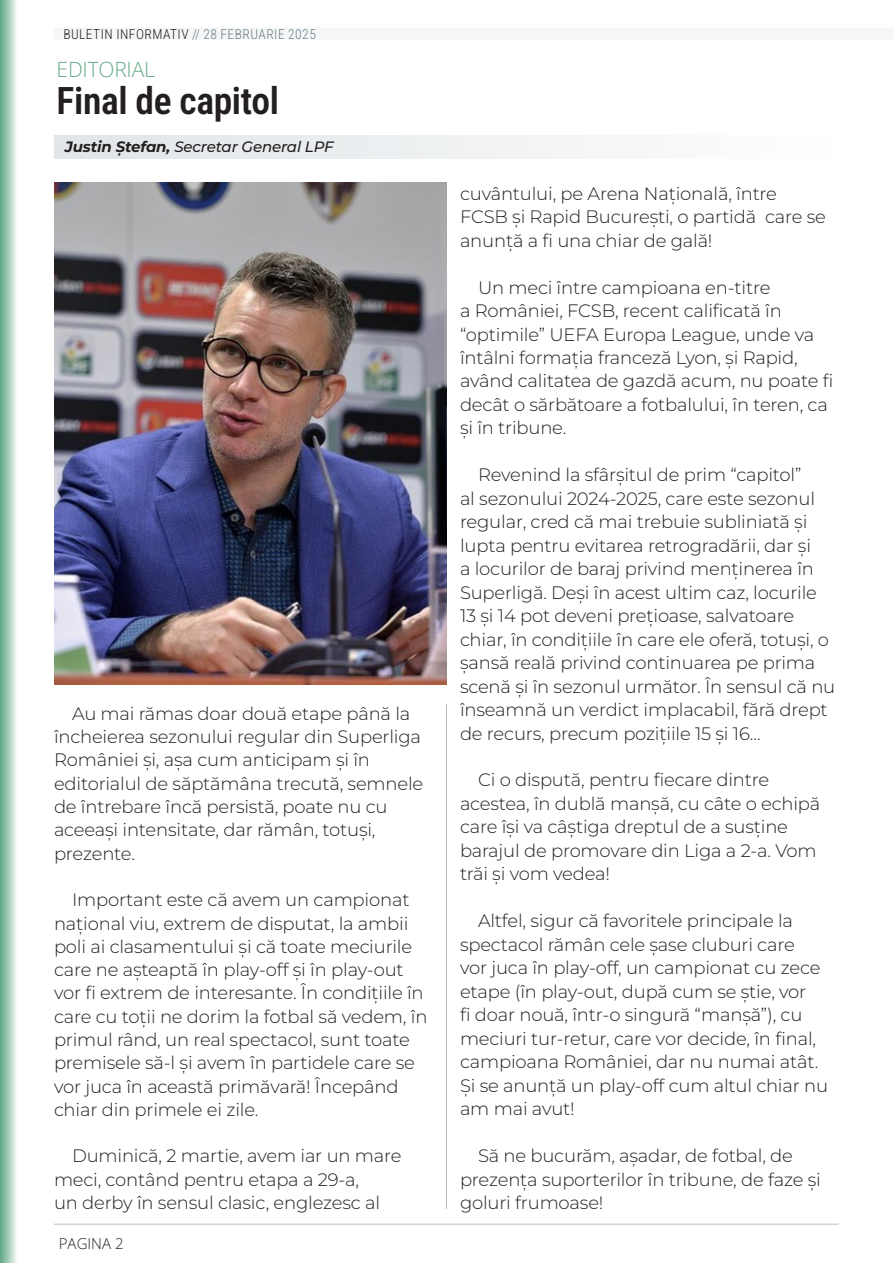
<style>
.page{position:relative;width:893px;height:1263px;background:#fff}
.page>*{position:absolute;margin:0;border:0;box-sizing:border-box;transform-origin:0 0}
.t1{font:600 37.5px "Roboto Condensed";letter-spacing:-.01em;color:#231f20}
.t2{font:300 21px "Open Sans";letter-spacing:-.01em;color:#66ab88}
.t3{font:300 18px/23.4px "Montserrat";letter-spacing:-.01em;color:#231f20}
.t4{font:italic 500 15px "Montserrat";letter-spacing:-.01em;color:#231f20}
.t5{font:300 15px "Open Sans";color:#231f20}
.t6{font:300 13.5px "Roboto Condensed";letter-spacing:.035em;color:#231f20}
.s1{color:#6c7d86}
.s2{font-weight:700}
</style>
<div class="page">
<hr style="left:892px;top:0;width:1px;height:1261px;background:#6c7d86">
<img style="left:54px;top:182px;width:392px;height:502px">
<div style="left:54px;top:28px;width:839px;height:12px;background:#f5f6f7"></div>
<hr style="left:54px;top:1224px;width:785px;height:1px;background:#231f20">
<div style="left:54px;top:135px;width:785px;height:24px;background:linear-gradient(to right,#e0e5e8,#fefefe)"></div>
<hr style="left:446px;top:704px;width:1px;height:505px;background:#231f20">
<svg style="left:0;top:0;width:16px;height:1263px;background:#a4ccb8"></svg>
<p class="t6" style="left:63px;top:24px;width:254px">BULETIN INFORMATIV <span class="s1">// 28 FEBRUARIE 2025</span></p>
<p class="t2" style="left:57px;top:54px;width:100px">EDITORIAL</p>
<p class="t1" style="left:57px;top:74px;width:224px">Final de capitol</p>
<p class="t4" style="left:65px;top:136px;width:270px"><span class="s2">Justin Ștefan,</span> Secretar General LPF</p>
<p class="t3" style="left:54px;top:701px;width:371px;text-indent:18px">Au mai rămas doar două etape până la încheierea sezonului regular din Superliga României și, așa cum anticipam și în editorialul de săptămâna trecută, semnele de întrebare încă persistă, poate nu cu aceeași intensitate, dar rămân, totuși, prezente.</p>
<p class="t3" style="left:54px;top:888px;width:375px;text-indent:18px">Important este că avem un campionat național viu, extrem de disputat, la ambii poli ai clasamentului și că toate meciurile care ne așteaptă în play-off și în play-out vor fi extrem de interesante. În condițiile în care cu toții ne dorim la fotbal să vedem, în primul rând, un real spectacol, sunt toate premisele să-l și avem în partidele care se vor juca în această primăvară! Începând chiar din primele ei zile.</p>
<p class="t3" style="left:54px;top:1144px;width:349px;text-indent:18px">Duminică, 2 martie, avem iar un mare meci, contând pentru etapa a 29-a,<br>un derby în sensul clasic, englezesc al</p>
<p class="t5" style="left:59px;top:1233px;width:66px">PAGINA 2</p>
<p class="t3" style="left:460px;top:181px;width:367px">cuvântului, pe Arena Națională, între<br>FCSB și Rapid București, o partidă care se anunță a fi una chiar de gală!</p>
<p class="t3" style="left:460px;top:275px;width:375px;text-indent:18px">Un meci între campioana en-titre<br>a României, FCSB, recent calificată în “optimile” UEFA Europa League, unde va întâlni formația franceză Lyon, și Rapid, având calitatea de gazdă acum, nu poate fi decât o sărbătoare a fotbalului, în teren, ca și în tribune.</p>
<p class="t3" style="left:460px;top:463px;width:377px;text-indent:18px">Revenind la sfârșitul de prim “capitol”<br>al sezonului 2024-2025, care este sezonul regular, cred că mai trebuie subliniată și lupta pentru evitarea retrogradării, dar și<br>a locurilor de baraj privind menținerea în Superligă. Deși în acest ultim caz, locurile 13 și 14 pot deveni prețioase, salvatoare chiar, în condițiile în care ele oferă, totuși, o șansă reală privind continuarea pe prima scenă și în sezonul următor. În sensul că nu înseamnă un verdict implacabil, fără drept de recurs, precum pozițiile 15 și 16…</p>
<p class="t3" style="left:460px;top:768px;width:362px;text-indent:18px">Ci o dispută, pentru fiecare dintre acestea, în dublă manșă, cu câte o echipă care își va câștiga dreptul de a susține barajul de promovare din Liga a 2-a. Vom trăi și vom vedea!</p>
<p class="t3" style="left:460px;top:909px;width:370px;text-indent:18px">Altfel, sigur că favoritele principale la spectacol rămân cele șase cluburi care<br>vor juca în play-off, un campionat cu zece etape (în play-out, după cum se știe, vor<br>fi doar nouă, într-o singură “manșă”), cu meciuri tur-retur, care vor decide, în final, campioana României, dar nu numai atât.<br>Și se anunță un play-off cum altul chiar nu am mai avut!</p>
<p class="t3" style="left:460px;top:1143px;width:362px;text-indent:18px">Să ne bucurăm, așadar, de fotbal, de prezența suporterilor în tribune, de faze și goluri frumoase!</p>
</div>
